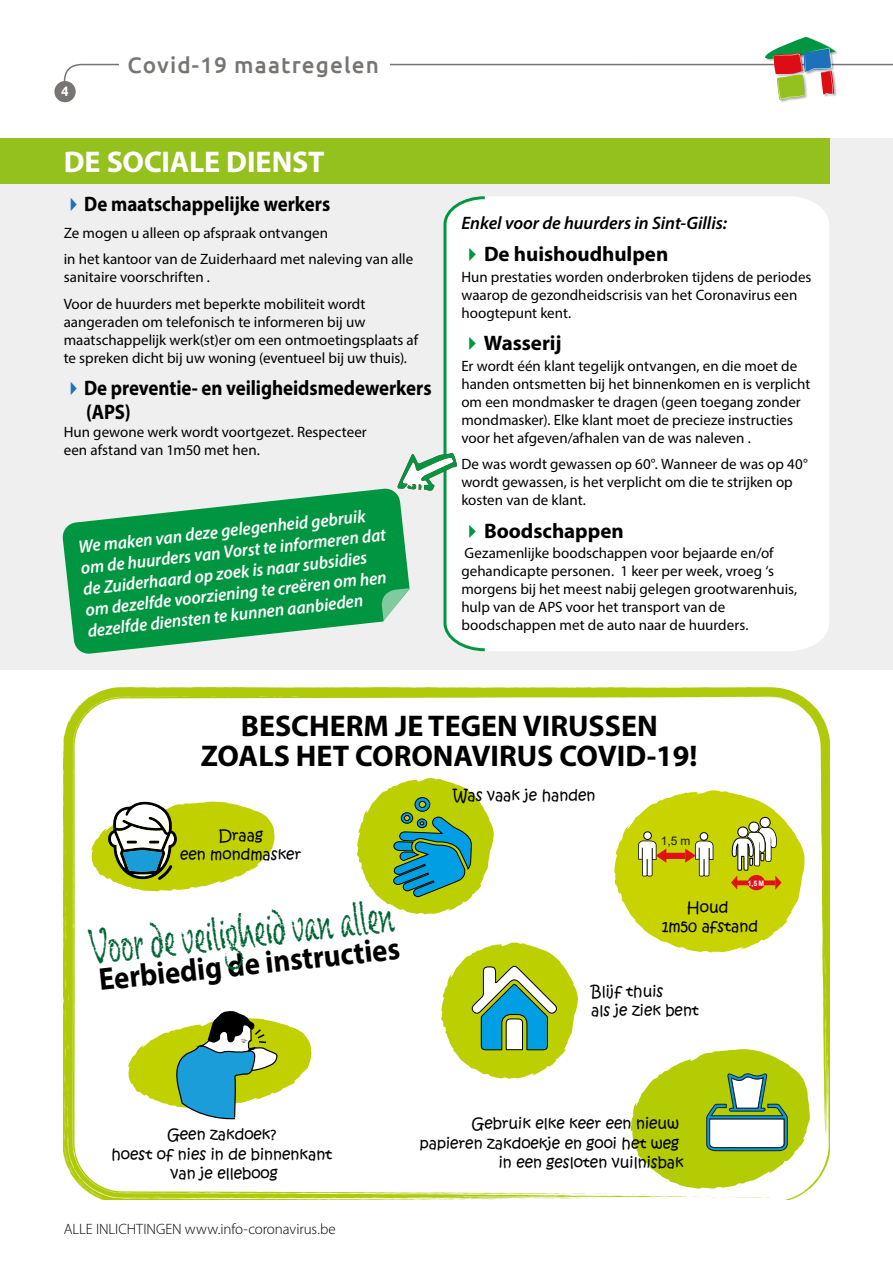
<style>
.page{position:relative;width:893px;height:1263px;background:#fff}
.page>*{position:absolute;margin:0;border:0;box-sizing:border-box;transform-origin:0 0}
.t1{font:48.9px "Chalky";color:#006533;scale:.77 1}
.t2{font:700 31.65px "Myriad Pro";color:#000;scale:.91 1}
.t3{font:700 30px/30px "Myriad Pro";color:#000;text-align:center}
.t4{font:700 30px "Myriad Pro";letter-spacing:-.005em;color:#fff}
.t5{font:500 22.5px "Ubuntu";letter-spacing:.05em;color:#787473}
.t6{font:700 21px/24px "Myriad Pro";color:#000;scale:.9 1}
.t7{font:700 21px "Myriad Pro";color:#000}
.t8{font:italic 600 18px/21px "Myriad Pro";color:#fff;scale:.95 1}
.t9{font:italic 600 18px "Myriad Pro";letter-spacing:-.005em;color:#000}
.t10{font:15px/18px "Myriad Pro";color:#000}
.t11{font:15px/19.5px "Kristen ITC";color:#000;text-align:center}
.t12{font:300 15px "Myriad Pro";letter-spacing:-.005em;color:#000}
.t13{font:700 15px "Ubuntu Mono";color:#fff}
.t14{font:12px "Arial";color:#1e1e1c}
.t15{font:700 7.5px "Arial";color:#fff;scale:.91 1}
.s1{color:#1d71b8}
.s2{color:#009641}
</style>
<div class="page">
<div style="left:0;top:138px;width:893px;height:532px;background:#f0efef"></div>
<div style="left:488px;top:196px;width:341px;height:455px;background:#fff"></div>
<svg style="left:62px;top:489px;width:318px;height:165px;fill:#009641"></svg>
<div style="left:0;top:138px;width:829px;height:46px;background:#95c11f"></div>
<div style="left:54px;top:81px;width:22px;height:21px;background:#787473;border-radius:50%"></div>
<svg style="left:63px;top:37px;width:830px;height:66px"></svg>
<svg style="left:380px;top:196px;width:108px;height:456px"></svg>
<svg style="left:64px;top:687px;width:765px;height:512px"></svg>
<svg style="left:517px;top:1193px;width:99px;height:6px"></svg>
<svg style="left:374px;top:1192px;width:89px;height:6px"></svg>
<svg style="left:297px;top:1193px;width:63px;height:7px"></svg>
<svg style="left:79px;top:1184px;width:55px;height:15px"></svg>
<svg style="left:64px;top:1147px;width:3px;height:19px"></svg>
<svg style="left:82px;top:696px;width:9px;height:6px"></svg>
<svg style="left:150px;top:687px;width:19px;height:1px"></svg>
<svg style="left:688px;top:697px;width:24px;height:1px"></svg>
<svg style="left:92px;top:801px;width:185px;height:91px"></svg>
<svg style="left:441px;top:942px;width:137px;height:137px"></svg>
<svg style="left:624px;top:1046px;width:192px;height:152px"></svg>
<div style="left:119px;top:47px;width:271px;height:34px;background:#fff"></div>
<p class="t13" style="left:61px;top:84px;width:9px">4</p>
<h3 class="t5" style="left:128px;top:50px;width:253px">Covid-19 maatregelen</h3>
<h3 class="t4" style="left:64px;top:142px;width:262px">DE SOCIALE DIENST</h3>
<h3 class="t6" style="left:64px;top:191px;width:298px"><span class="s1">✔</span>De maatschappelijke werkers</h3>
<p class="t10" style="left:64px;top:219px;width:351px;line-height:26.5px">Ze mogen u alleen op afspraak ontvangen<br>in het kantoor van de Zuiderhaard met naleving van alle</p>
<p class="t10" style="left:64px;top:264px;width:303px;line-height:26.5px">sanitaire voorschriften .<br>Voor de huurders met beperkte mobiliteit wordt</p>
<p class="t10" style="left:64px;top:312px;width:356px">aangeraden om telefonisch te informeren bij uw maatschappelijk werk(st)er om een ontmoetingsplaats af te spreken dicht bij uw woning (eventueel bij uw thuis).</p>
<h3 class="t6" style="left:86px;top:375px;width:385px;text-indent:-22px"><span class="s1">✔</span>De preventie- en veiligheidsmedewerkers (APS)</h3>
<p class="t10" style="left:64px;top:423px;width:305px">Hun gewone werk wordt voortgezet. Respecteer een afstand van 1m50 met hen.</p>
<p class="t8" style="left:77px;top:535px;width:324px;rotate:-6deg">We maken van deze gelegenheid gebruik om de huurders van Vorst te informeren dat de Zuiderhaard op zoek is naar subsidies om dezelfde voorziening te creëren om hen dezelfde diensten te kunnen aanbieden</p>
<p class="t9" style="left:461px;top:211px;width:267px">Enkel voor de huurders in Sint-Gillis:</p>
<h3 class="t7" style="left:461px;top:240px;width:208px"><span class="s2">✔</span>De huishoudhulpen</h3>
<p class="t10" style="left:461px;top:267px;width:352px">Hun prestaties worden onderbroken tijdens de periodes waarop de gezondheidscrisis van het Coronavirus een hoogtepunt kent.</p>
<h3 class="t7" style="left:461px;top:329px;width:102px"><span class="s2">✔</span>Wasserij</h3>
<p class="t10" style="left:461px;top:356px;width:350px">Er wordt één klant tegelijk ontvangen, en die moet de handen ontsmetten bij het binnenkomen en is verplicht om een mondmasker te dragen (geen toegang zonder mondmasker). Elke klant moet de precieze instructies voor het afgeven/afhalen van de was naleven .</p>
<p class="t10" style="left:461px;top:455px;width:348px">De was wordt gewassen op 60°. Wanneer de was op 40° wordt gewassen, is het verplicht om die te strijken op kosten van de klant.</p>
<h3 class="t7" style="left:461px;top:517px;width:164px"><span class="s2">✔</span>Boodschappen</h3>
<p class="t10" style="left:461px;top:544px;width:337px">Gezamenlijke boodschappen voor bejaarde en/of gehandicapte personen. 1 keer per week, vroeg ‘s morgens bij het meest nabij gelegen grootwarenhuis, hulp van de APS voor het transport van de boodschappen met de auto naar de huurders.</p>
<h3 class="t3" style="left:201px;top:710px;width:498px">BESCHERM JE TEGEN VIRUSSEN<br>ZOALS HET CORONAVIRUS COVID-19!</h3>
<p class="t11" style="left:180px;top:826px;width:123px">Draag<br>een mondmasker</p>
<h1 class="t1" style="left:86px;top:918px;width:400px;rotate:-6deg">Voor de veiligheid van allen</h1>
<h2 class="t2" style="left:97px;top:959px;width:334px;rotate:-6deg">Eerbiedig de instructies</h2>
<p class="t11" style="left:453px;top:786px;width:144px">Was vaak je handen</p>
<p class="t14" style="left:661px;top:832px;width:31px">1,5 m</p>
<p class="t15" style="left:748px;top:878px;width:19px">1,5 M</p>
<p class="t11" style="left:662px;top:898px;width:98px">Houd<br>1m50 afstand</p>
<p class="t11" style="left:591px;top:982px;width:109px;text-align:left">Blijf thuis<br>als je ziek bent</p>
<p class="t11" style="left:111px;top:1125px;width:222px">Geen zakdoek?<br>hoest of nies in de binnenkant van je elleboog</p>
<p class="t12" style="left:64px;top:1221px;width:273px">ALLE INLICHTINGEN www.info-coronavirus.be</p>
<p class="t11" style="left:420px;top:1114px;width:265px;text-align:right">Gebruik elke keer een nieuw papieren zakdoekje en gooi het weg in een gesloten vuilnisbak</p>
</div>
